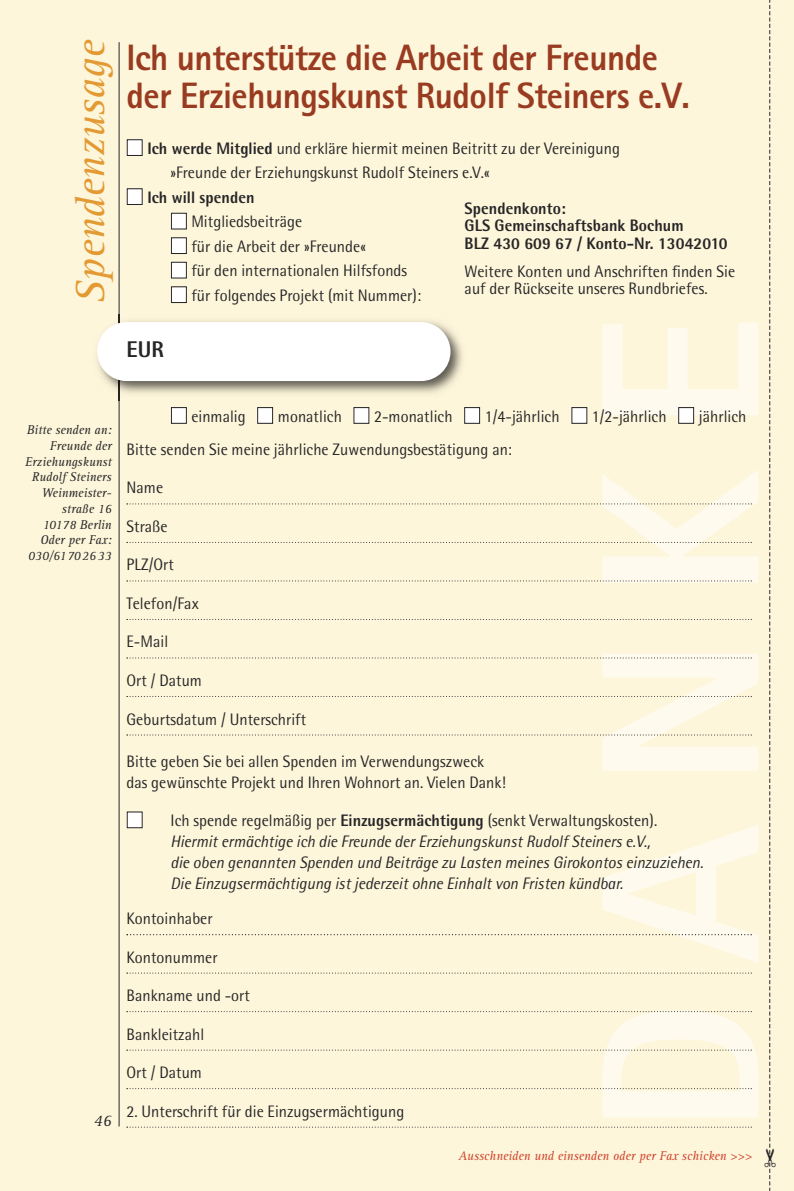
<style>
.page{position:relative;width:794px;height:1191px;background:#fdf6db}
.page>*{position:absolute;margin:0;border:0;box-sizing:border-box;transform-origin:0 0}
.t1{font:italic 42px "Agfa Rotis Serif";color:#e39a33}
.t2{font:800 36.75px/38.5px "Agfa Rotis Sans Serif";letter-spacing:-.01em;color:#993b21;scale:.95 1}
.t3{font:800 22.75px "Agfa Rotis Semisans";color:#272627;scale:.95 1}
.t4{font:16.62px/24.5px "Agfa Rotis Semisans";letter-spacing:.005em;color:#272627;scale:.95 1}
.t5{font:italic 16.62px/21px "Agfa Rotis Semisans";color:#272627;scale:.95 1}
.t6{font:800 16.62px/17.5px "Agfa Rotis Semisans";letter-spacing:.005em;color:#272627;scale:.95 1}
.t7{font:italic 16.62px "Agfa Rotis Serif";color:#272627;scale:.95 1}
.t8{font:italic 13.12px/15.8px "Agfa Rotis Serif";letter-spacing:.005em;color:#272627;text-align:right;scale:.95 1}
.t9{font:italic 13.12px "Agfa Rotis Serif";letter-spacing:.005em;color:#cf422b;scale:.95 1}
.s1{color:#fff}
.s2{font-weight:800}
.s3{font-style:normal}
.s4{font-weight:800;font-style:normal}
</style>
<div class="page">
<hr style="left:119px;top:42px;width:1px;height:1084px;background:#272627">
<img style="left:97px;top:315px;width:366px;height:85px">
<img style="left:119px;top:315px;width:1px;height:85px">
<div style="left:97px;top:322px;width:353px;height:59px;background:#fff;border-radius:29px"></div>
<svg style="left:126px;top:503px;width:626px;height:1px"></svg>
<svg style="left:126px;top:542px;width:626px;height:1px"></svg>
<svg style="left:126px;top:580px;width:626px;height:1px"></svg>
<svg style="left:126px;top:619px;width:626px;height:1px"></svg>
<svg style="left:126px;top:657px;width:626px;height:1px"></svg>
<svg style="left:126px;top:696px;width:626px;height:1px"></svg>
<svg style="left:126px;top:734px;width:626px;height:1px"></svg>
<svg style="left:126px;top:934px;width:626px;height:1px"></svg>
<svg style="left:126px;top:972px;width:626px;height:1px"></svg>
<svg style="left:126px;top:1011px;width:626px;height:1px"></svg>
<svg style="left:126px;top:1049px;width:626px;height:1px"></svg>
<svg style="left:126px;top:1088px;width:626px;height:1px"></svg>
<svg style="left:126px;top:1126px;width:626px;height:1px"></svg>
<svg style="left:769px;top:0;width:2px;height:1191px"></svg>
<h1 class="t1" style="left:76px;top:304px;width:265px;rotate:-90deg">Spendenzusage</h1>
<h2 class="t2" style="left:126px;top:42px;width:594px">Ich unterstütze die Arbeit der Freunde der Erziehungskunst Rudolf Steiners e.V.</h2>
<p class="t4" style="left:170px;top:138px;width:474px;text-indent:-44px"><span class="s1">■</span> <span class="s2">Ich werde Mitglied</span> und erkläre hiermit meinen Beitritt zu der Vereinigung »Freunde der Erziehungskunst Rudolf Steiners e.V.«</p>
<p class="t6" style="left:126px;top:190px;width:136px"><span class="s1">■</span> Ich will spenden</p>
<p class="t4" style="left:171px;top:211px;width:140px"><span class="s1">■</span> Mitgliedsbeiträge</p>
<p class="t4" style="left:171px;top:236px;width:207px"><span class="s1">■</span> für die Arbeit der »Freunde«</p>
<p class="t4" style="left:171px;top:260px;width:250px"><span class="s1">■</span> für den internationalen Hilfsfonds</p>
<p class="t4" style="left:171px;top:285px;width:265px"><span class="s1">■</span> für folgendes Projekt (mit Nummer):</p>
<h3 class="t3" style="left:126px;top:341px;width:41px">EUR</h3>
<p class="t6" style="left:464px;top:201px;width:278px">Spendenkonto:<br>GLS Gemeinschaftsbank Bochum<br>BLZ 430 609 67 / Konto-Nr. 13042010</p>
<p class="t4" style="left:464px;top:264px;width:286px;line-height:17.5px">Weitere Konten und Anschriften finden Sie auf der Rückseite unseres Rundbriefes.</p>
<p class="t8" style="left:25px;top:423px;width:93px">Bitte senden an:<br>Freunde der<br>Erziehungskunst<br>Rudolf Steiners<br>Weinmeister&shy;straße 16<br>10178 Berlin<br>Oder per Fax:<br>030/61702633</p>
<p class="t7" style="left:94px;top:1114px;width:20px">46</p>
<p class="t4" style="left:126px;top:401px;width:654px;line-height:33.2px;text-indent:44px"><span class="s1">■</span> einmalig <span class="s1">■</span> monatlich <span class="s1">■</span> 2-monatlich <span class="s1">■</span> 1/4-jährlich <span class="s1">■</span> 1/2-jährlich <span class="s1">■</span> jährlich<br>Bitte senden Sie meine jährliche Zuwendungsbestätigung an:</p>
<p class="t4" style="left:126px;top:477px;width:40px">Name</p>
<p class="t4" style="left:126px;top:516px;width:45px">Straße</p>
<p class="t4" style="left:126px;top:554px;width:51px">PLZ/Ort</p>
<p class="t4" style="left:126px;top:593px;width:77px">Telefon/Fax</p>
<p class="t4" style="left:126px;top:631px;width:45px">E-Mail</p>
<p class="t4" style="left:126px;top:670px;width:81px">Ort / Datum</p>
<p class="t4" style="left:126px;top:708px;width:191px">Geburtsdatum / Unterschrift</p>
<p class="t4" style="left:126px;top:752px;width:401px;line-height:21px">Bitte geben Sie bei allen Spenden im Verwendungszweck das gewünschte Projekt und Ihren Wohnort an. Vielen Dank!</p>
<p class="t5" style="left:170px;top:811px;width:562px;text-indent:-44px"><span class="s1">■</span> <span class="s3">Ich spende regelmäßig per</span> <span class="s4">Einzugsermächtigung</span> <span class="s3">(senkt Verwaltungskosten).<br></span>Hiermit ermächtige ich die Freunde der Erziehungskunst Rudolf Steiners e.V.,<br>die oben genannten Spenden und Beiträge zu Lasten meines Girokontos einzuziehen.<br>Die Einzugsermächtigung ist jederzeit ohne Einhalt von Fristen kündbar.</p>
<p class="t4" style="left:126px;top:908px;width:92px">Kontoinhaber</p>
<p class="t4" style="left:126px;top:946px;width:97px">Kontonummer</p>
<p class="t4" style="left:126px;top:985px;width:131px">Bankname und -ort</p>
<p class="t4" style="left:126px;top:1023px;width:83px">Bankleitzahl</p>
<p class="t4" style="left:126px;top:1062px;width:81px">Ort / Datum</p>
<p class="t4" style="left:126px;top:1100px;width:294px">2. Unterschrift für die Einzugsermächtigung</p>
<p class="t9" style="left:458px;top:1150px;width:310px">Ausschneiden und einsenden oder per Fax schicken &gt;&gt;&gt;</p>
</div>
